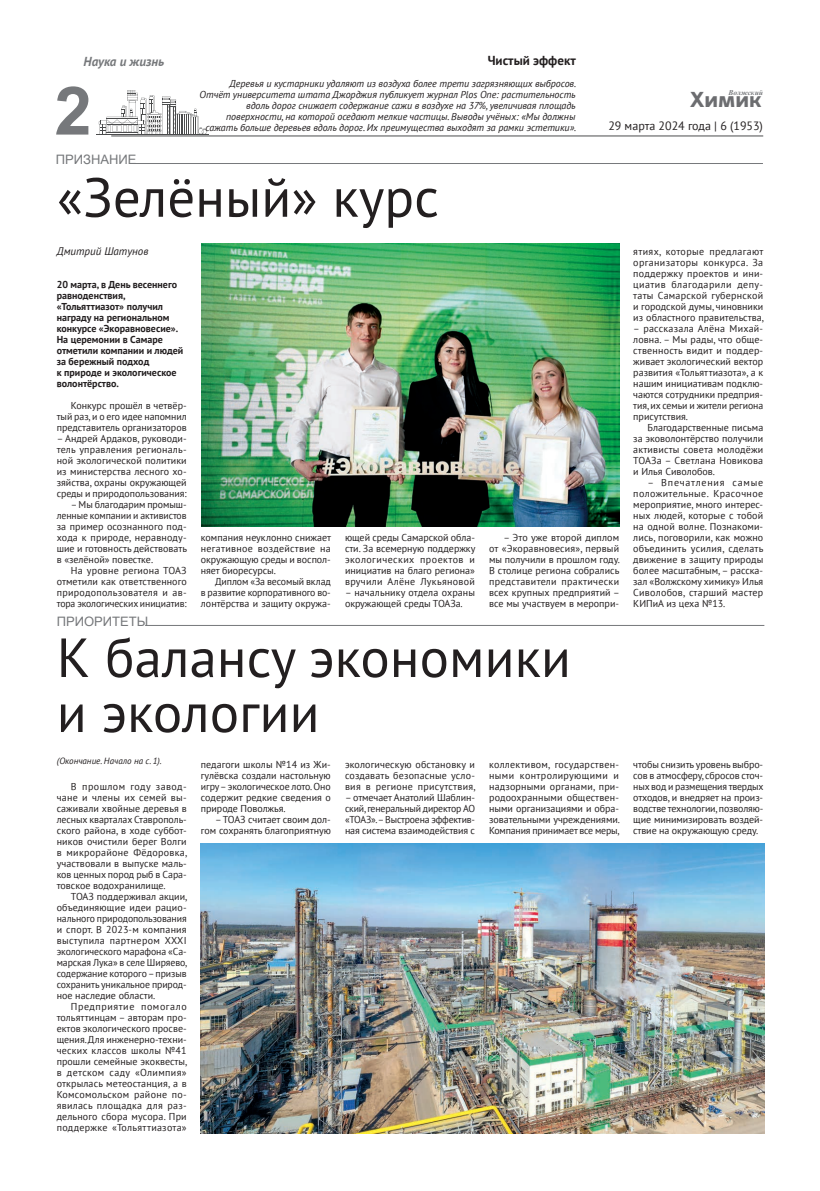
<style>
.page{position:relative;width:820px;height:1191px;background:#fff}
.page>*{position:absolute;margin:0;border:0;box-sizing:border-box;transform-origin:0 0}
.t1{font:700 67px "Arial";color:#76787b}
.No_Spacing{font:55px "PT Sans";color:#231f20}
.t2{font:700 21.6px "URLCHM Unity Sans";color:#6c6d70}
.t3{font:13px "Arial";color:#76787b}
.No_Spacing-2{font:700 13px "PT Sans";color:#231f20}
.t4{font:italic 700 13px "PT Sans";color:#76787b}
.t5{font:12px "PT Sans";color:#231f20}
.No_Spacing-3{font:italic 11px "PT Sans";color:#231f20}
.No_Spacing-4{font:10px/11px "PT Sans";color:#231f20;text-align:justify}
.No_Spacing-5{font:italic 10px/11px "PT Sans";letter-spacing:-.005em;color:#231f20;text-align:right}
.No_Spacing-6{font:700 10px/11px "PT Sans";color:#231f20}
.No_Spacing-7{font:italic 9px "PT Sans";color:#231f20}
.t6{font:italic 700 7.4px "Times New Roman";color:#76787b}
</style>
<div class="page">
<hr style="left:96px;top:134px;width:112px;height:1px;background:#4b4c4d">
<svg style="left:99px;top:90px;width:108px;height:44px"></svg>
<hr style="left:111px;top:136px;width:652px;height:1px;background:#4b4c4d">
<hr style="left:133px;top:163px;width:629px;height:1px;background:#76787b">
<img style="left:201px;top:244px;width:418px;height:282px">
<hr style="left:145px;top:625px;width:619px;height:1px;background:#76787b">
<img style="left:201px;top:843px;width:563px;height:290px">
<p class="t4" style="left:83px;top:53px;width:82px">Наука и жизнь</p>
<p class="t1" style="left:54px;top:64px;width:39px">2</p>
<p class="t3" style="left:56px;top:150px;width:82px">ПРИЗНАНИЕ</p>
<p class="No_Spacing-2" style="left:487px;top:52px;width:90px">Чистый эффект</p>
<p class="No_Spacing-5" style="left:199px;top:78px;width:378px">Деревья и кустарники удаляют из воздуха более трети загрязняющих выбросов.<br>Отчёт университета штата Джорджия публикует журнал Plos One: растительность вдоль дорог снижает содержание сажи в воздухе на 37%, увеличивая площадь поверхности, на которой оседают мелкие частицы. Выводы учёных: «Мы должны сажать больше деревьев вдоль дорог. Их преимущества выходят за рамки эстетики».</p>
<p class="No_Spacing" style="left:57px;top:162px;width:383px">«Зелёный» курс</p>
<p class="t6" style="left:728px;top:88px;width:36px">Волжский</p>
<p class="t2" style="left:689px;top:88px;width:73px">Химик</p>
<p class="t5" style="left:608px;top:118px;width:156px">29 марта 2024 года | 6 (1953)</p>
<p class="No_Spacing-3" style="left:57px;top:244px;width:93px">Дмитрий Шатунов</p>
<p class="No_Spacing-6" style="left:57px;top:279px;width:122px">20 марта, в День весеннего</p>
<p class="No_Spacing-6" style="left:57px;top:290px;width:128px">равноденствия, «Тольяттиазот» получил награду на региональном конкурсе «Экоравновесие».<br>На церемонии в Самаре отметили компании и людей за бережный подход</p>
<p class="No_Spacing-6" style="left:57px;top:367px;width:121px">к природе и экологическое волонтёрство.</p>
<p class="No_Spacing-4" style="left:57px;top:400px;width:131px;text-indent:14px">Конкурс прошёл в четвёр&shy;тый раз, и о его идее напомнил представитель организаторов</p>
<p class="No_Spacing-4" style="left:57px;top:433px;width:131px">– Андрей Ардаков, руководи&shy;тель управления региональ&shy;ной экологической политики из министерства лесного хо&shy;зяйства, охраны окружающей среды и природопользования:</p>
<p class="No_Spacing-4" style="left:57px;top:499px;width:132px;text-indent:14px">– Мы благодарим промыш&shy;ленные компании и активистов за пример осознанного под&shy;хода к природе, неравноду&shy;шие и готовность действовать в «зелёной» повестке.</p>
<p class="No_Spacing-4" style="left:57px;top:565px;width:131px;text-indent:14px">На уровне региона ТОАЗ отметили как ответственного природопользователя и ав&shy;тора экологических инициатив:</p>
<p class="t3" style="left:57px;top:612px;width:93px">ПРИОРИТЕТЫ</p>
<p class="No_Spacing-4" style="left:201px;top:532px;width:132px">компания неуклонно снижает негативное воздействие на окружающую среды и воспол&shy;няет биоресурсы.</p>
<p class="No_Spacing-4" style="left:201px;top:576px;width:131px;text-indent:14px">Диплом «За весомый вклад в развитие корпоративного во&shy;лонтёрства и защиту окружа-</p>
<p class="No_Spacing-4" style="left:345px;top:532px;width:132px">ющей среды Самарской обла&shy;сти. За всемерную поддержку экологических проектов и инициатив на благо региона» вручили Алёне Лукьяновой</p>
<p class="No_Spacing-4" style="left:345px;top:587px;width:131px">– начальнику отдела охраны окружающей среды ТОАЗа.</p>
<p class="No_Spacing-4" style="left:489px;top:532px;width:132px;text-indent:14px">– Это уже второй диплом от «Экоравновесия», первый мы получили в прошлом году.<br>В столице региона собрались представители практически всех крупных предприятий – все мы участвуем в меропри-</p>
<p class="No_Spacing" style="left:57px;top:622px;width:515px">К балансу экономики</p>
<p class="No_Spacing" style="left:57px;top:677px;width:264px">и экологии</p>
<p class="No_Spacing-4" style="left:633px;top:246px;width:132px">ятиях, которые предлагают организаторы конкурса. За поддержку проектов и ини&shy;циатив благодарили депу&shy;таты Самарской губернской и городской думы, чиновники из областного правительства,</p>
<p class="No_Spacing-4" style="left:633px;top:323px;width:131px">– рассказала Алёна Михай&shy;ловна. – Мы рады, что обще&shy;ственность видит и поддер&shy;живает экологический вектор развития «Тольяттиазота», а к нашим инициативам подклю&shy;чаются сотрудники предприя&shy;тия, их семьи и жители региона присутствия.</p>
<p class="No_Spacing-4" style="left:633px;top:422px;width:131px;text-indent:14px">Благодарственные письма за эковолонтёрство получили активисты совета молодёжи ТОАЗа – Светлана Новикова и Илья Сиволобов.</p>
<p class="No_Spacing-4" style="left:633px;top:477px;width:132px;text-indent:14px">– Впечатления самые положительные. Красочное мероприятие, много интерес&shy;ных людей, которые с тобой на одной волне. Познакоми&shy;лись, поговорили, как можно объединить усилия, сделать движение в защиту природы более масштабным, – расска&shy;зал «Волжскому химику» Илья Сиволобов, старший мастер КИПиА из цеха №13.</p>
<p class="No_Spacing-7" style="left:57px;top:755px;width:106px">(Окончание. Начало на с. 1).</p>
<p class="No_Spacing-4" style="left:57px;top:781px;width:132px;text-indent:14px">В прошлом году завод&shy;чане и члены их семей вы&shy;саживали хвойные деревья в лесных кварталах Ставрополь&shy;ского района, в ходе суббот&shy;ников очистили берег Волги в микрорайоне Фёдоровка, участвовали в выпуске маль&shy;ков ценных пород рыб в Сара&shy;товское водохранилище.</p>
<p class="No_Spacing-4" style="left:57px;top:891px;width:132px;text-indent:14px">ТОАЗ поддерживал акции, объединяющие идеи рацио&shy;нального природопользования и спорт. В 2023-м компания выступила партнером ХХХI экологического марафона «Са&shy;марская Лука» в селе Ширяево, содержание которого – призыв сохранить уникальное природ&shy;ное наследие области.</p>
<p class="No_Spacing-4" style="left:57px;top:1001px;width:132px;text-indent:14px">Предприятие помогало тольяттинцам – авторам про&shy;ектов экологического просве&shy;щения. Для инженерно-техни&shy;ческих классов школы №41 прошли семейные экоквесты, в детском саду «Олимпия» открылась метеостанция, а в Комсомольском районе по&shy;явилась площадка для раз&shy;дельного сбора мусора. При поддержке «Тольяттиазота»</p>
<p class="No_Spacing-4" style="left:201px;top:759px;width:131px">педагоги школы №14 из Жи&shy;гулёвска создали настольную игру – экологическое лото. Оно содержит редкие сведения о природе Поволжья.</p>
<p class="No_Spacing-4" style="left:201px;top:814px;width:131px;text-align:right">– ТОАЗ считает своим дол&shy;гом сохранять благоприятную</p>
<p class="No_Spacing-4" style="left:345px;top:759px;width:132px">экологическую обстановку и создавать безопасные усло&shy;вия в регионе присутствия,</p>
<p class="No_Spacing-4" style="left:345px;top:792px;width:131px">– отмечает Анатолий Шаблин&shy;ский, генеральный директор АО «ТОАЗ».– Выстроена эффектив&shy;ная система взаимодействия с</p>
<p class="No_Spacing-4" style="left:489px;top:759px;width:132px">коллективом, государствен&shy;ными контролирующими и надзорными органами, при&shy;родоохранными обществен&shy;ными организациями и обра&shy;зовательными учреждениями.<br>Компания принимает все меры,</p>
<p class="No_Spacing-4" style="left:633px;top:759px;width:132px">чтобы снизить уровень выбро&shy;сов в атмосферу, сбросов сточ&shy;ных вод и размещения твердых отходов, и внедряет на произ&shy;водстве технологии, позволяю&shy;щие минимизировать воздей&shy;ствие на окружающую среду.</p>
</div>
